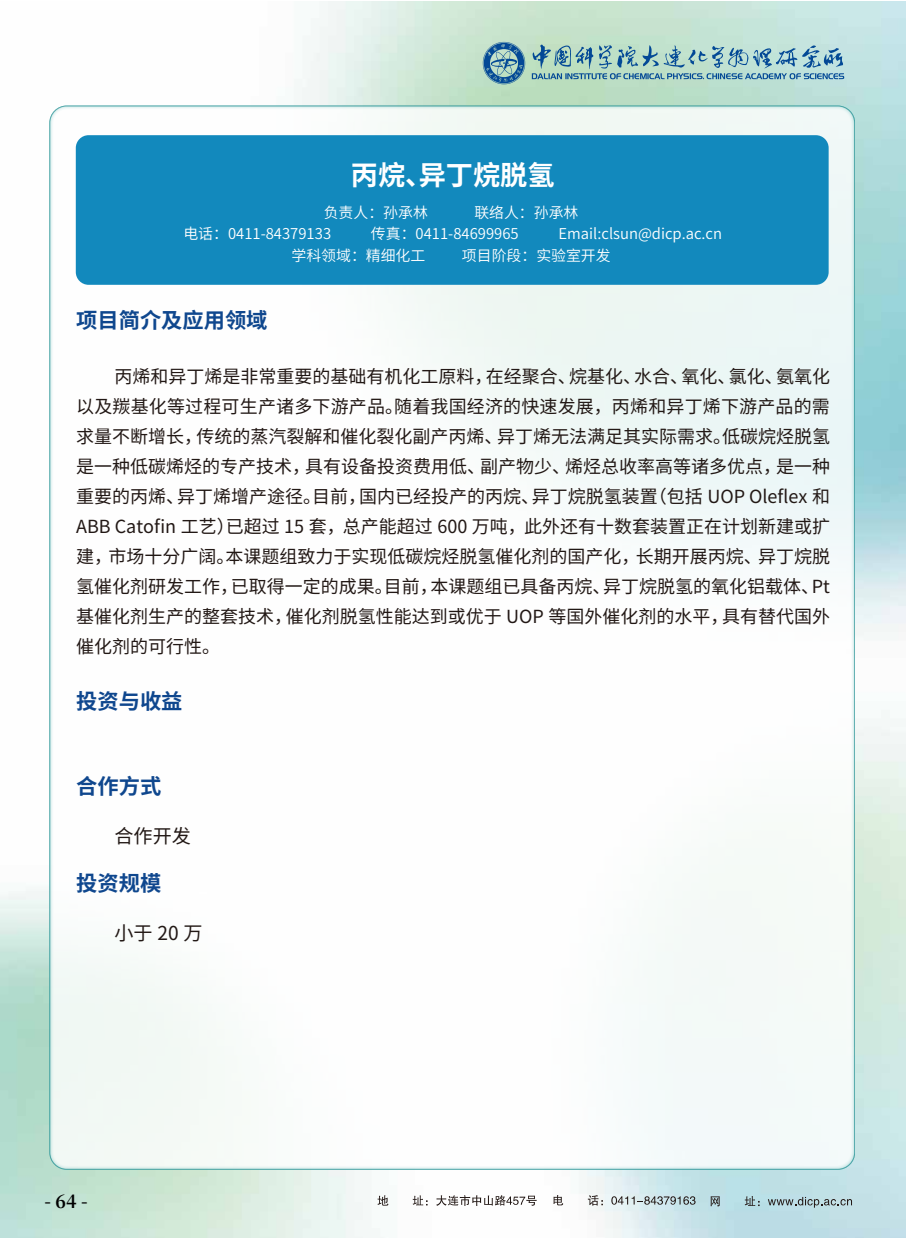
<style>
.page{position:relative;width:906px;height:1238px;background:#fff}
.page>*{position:absolute;margin:0;border:0;box-sizing:border-box;transform-origin:0 0}
.t1{font:700 27.15px "Source Han Sans CN";color:#fff}
.t2{font:700 21.3px "Source Han Sans CN";color:#0f478e}
.t3{font:19.2px "Source Han Sans CN";color:#221815}
.t4{font:18px/30px "Source Han Sans CN";color:#221815;text-align:justify}
.t5{font:700 18px "Source Han Serif CN";color:#000}
.t6{font:14.85px "Source Han Sans CN";color:#fff}
</style>
<div class="page">
<img style="left:0;top:1px;width:906px;height:1237px">
<svg style="left:532px;top:43px;width:312px;height:36px;background:#95bfc1"></svg>
<svg style="left:483px;top:42px;width:42px;height:42px;background:#6a9baf"></svg>
<div style="left:50px;top:106px;width:805px;height:1063px;background:linear-gradient(to right,#fefefe,#f4faf9);border-radius:17px"></div>
<svg style="left:378px;top:1195px;width:10px;height:10px"></svg>
<svg style="left:413px;top:1195px;width:15px;height:10px"></svg>
<svg style="left:436px;top:1195px;width:101px;height:11px"></svg>
<svg style="left:554px;top:1195px;width:9px;height:10px"></svg>
<svg style="left:588px;top:1195px;width:15px;height:10px"></svg>
<svg style="left:611px;top:1196px;width:85px;height:8px"></svg>
<svg style="left:711px;top:1196px;width:9px;height:10px"></svg>
<svg style="left:745px;top:1196px;width:15px;height:10px"></svg>
<svg style="left:768px;top:1197px;width:84px;height:10px"></svg>
<div style="left:76px;top:135px;width:753px;height:150px;background:#1289bd;border-radius:13px"></div>
<h1 class="t1" style="left:351px;top:159px;width:205px">丙烷、异丁烷脱氢</h1>
<p class="t6" style="left:324px;top:204px;width:106px">负责人：孙承林</p>
<p class="t6" style="left:474px;top:204px;width:106px">联络人：孙承林</p>
<p class="t6" style="left:183px;top:226px;width:149px">电话：0411-84379133</p>
<p class="t6" style="left:371px;top:226px;width:149px">传真：0411-84699965</p>
<p class="t6" style="left:559px;top:226px;width:165px">Email:clsun@dicp.ac.cn</p>
<p class="t6" style="left:291px;top:247px;width:135px">学科领域：精细化工</p>
<p class="t6" style="left:462px;top:247px;width:150px">项目阶段：实验室开发</p>
<p class="t2" style="left:76px;top:308px;width:193px">项目简介及应用领域</p>
<p class="t4" style="left:76px;top:362px;width:755px;text-indent:38px">丙烯和异丁烯是非常重要的基础有机化工原料，在经聚合、烷基化、水合、氧化、氯化、氨氧化以及羰基化等过程可生产诸多下游产品。随着我国经济的快速发展，丙烯和异丁烯下游产品的需求量不断增长，传统的蒸汽裂解和催化裂化副产丙烯、异丁烯无法满足其实际需求。低碳烷烃脱氢是一种低碳烯烃的专产技术，具有设备投资费用低、副产物少、烯烃总收率高等诸多优点，是一种重要的丙烯、异丁烯增产途径。目前，国内已经投产的丙烷、异丁烷脱氢装置（包括 UOP Oleflex 和ABB Catofin 工艺）已超过 15 套，总产能超过 600 万吨，此外还有十数套装置正在计划新建或扩建，市场十分广阔。本课题组致力于实现低碳烷烃脱氢催化剂的国产化，长期开展丙烷、异丁烷脱氢催化剂研发工作，已取得一定的成果。目前，本课题组已具备丙烷、异丁烷脱氢的氧化铝载体、Pt基催化剂生产的整套技术，催化剂脱氢性能达到或优于 UOP 等国外催化剂的水平，具有替代国外催化剂的可行性。</p>
<p class="t2" style="left:76px;top:689px;width:108px">投资与收益</p>
<p class="t2" style="left:76px;top:774px;width:87px">合作方式</p>
<p class="t3" style="left:114px;top:825px;width:78px">合作开发</p>
<p class="t2" style="left:76px;top:871px;width:87px">投资规模</p>
<p class="t3" style="left:114px;top:922px;width:90px">小于 20 万</p>
<p class="t5" style="left:44px;top:1191px;width:45px">- 64 -</p>
</div>
